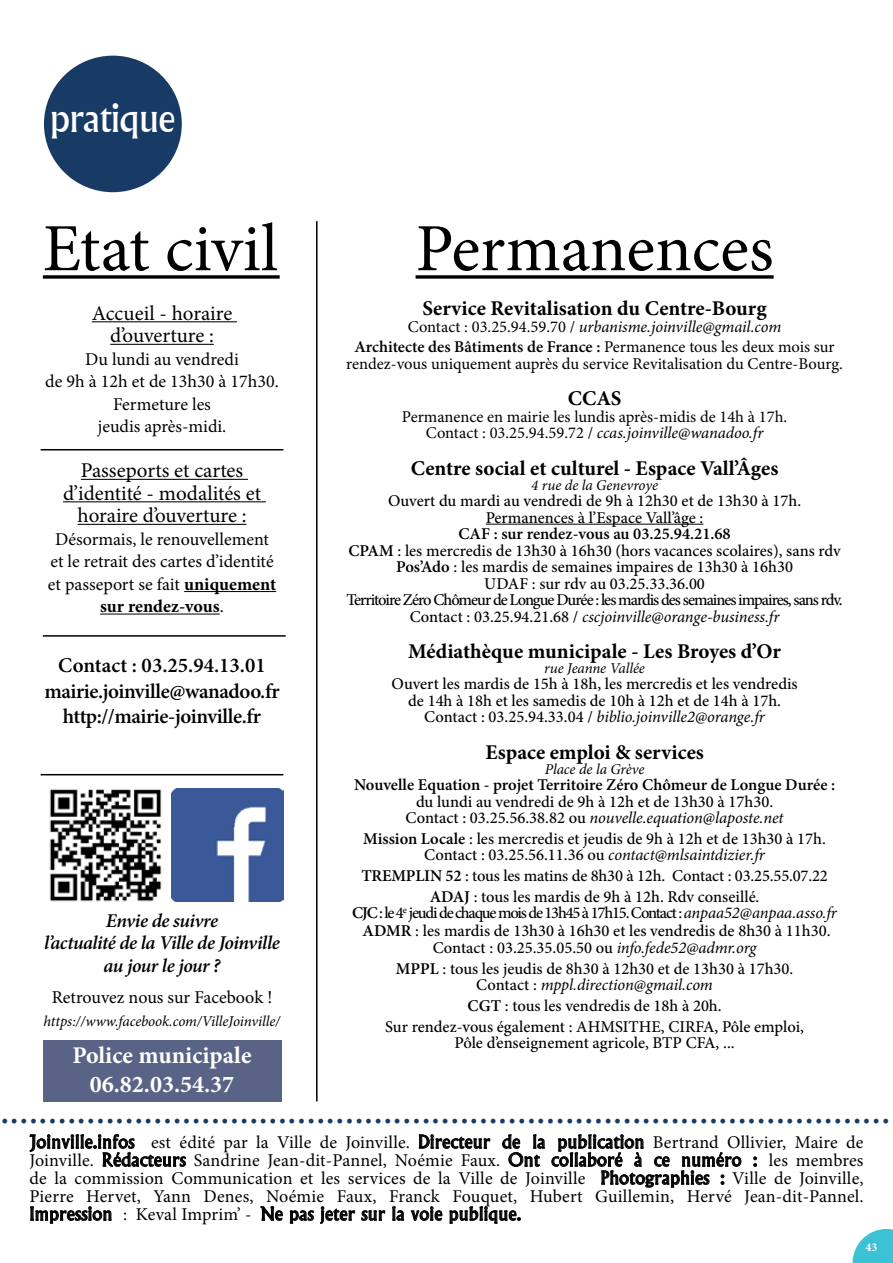
<style>
.page{position:relative;width:893px;height:1263px;background:#fff}
.page>*{position:absolute;margin:0;border:0;box-sizing:border-box;transform-origin:0 0}
.t1{font:67.5px "Minion Pro";color:#000}
.t2{font:42px "Minion Pro";color:#183b66}
.t3{font:37.8px "Albertus";letter-spacing:-.03em;color:#fff}
.t4{font:700 24px/28.8px "Minion Pro";color:#fff;text-align:center}
.t5{font:700 21px "Minion Pro";color:#000}
.t6{font:21px/22.5px "Minion Pro";color:#000;text-align:center}
.t7{font:600 21px/25.5px "Minion Pro";letter-spacing:-.015em;color:#000;text-align:center}
.t8{font:italic 600 19.5px/22.5px "Minion Pro";letter-spacing:-.025em;color:#000;text-align:center}
.t9{font:18px/22.5px "Minion Pro";color:#000;text-align:center}
.t10{font:18px "Albertus";letter-spacing:.01em;color:#000}
.t11{font:500 16.5px/16.5px "Minion Pro";color:#000;text-align:center}
.t12{font:16.5px/20.7px "Minion Pro";color:#000;text-align:center}
.t13{font:600 16.5px "Minion Pro";color:#000}
.t14{font:italic 15px "Minion Pro";letter-spacing:-.005em;color:#000}
.t15{font:700 12px "Minion Pro";color:#fff}
.s1{font-weight:700}
.s2{font-style:italic}
.s3{font-weight:600}
.s4{font-weight:400;font-style:italic}
.s5{font-weight:600;font-size:18px;color:#fff}
.s6{font-family:"Albertus"}
.s7{font-family:"Minion Pro"}
</style>
<div class="page">
<svg style="left:418px;top:1134px;width:73px;height:15px"></svg>
<svg style="left:29px;top:1134px;width:157px;height:33px"></svg>
<svg style="left:753px;top:1156px;width:4px;height:11px"></svg>
<svg style="left:502px;top:1134px;width:240px;height:54px"></svg>
<svg style="left:30px;top:1206px;width:82px;height:18px"></svg>
<svg style="left:260px;top:1206px;width:95px;height:18px"></svg>
<svg style="left:361px;top:1206px;width:82px;height:15px"></svg>
<svg style="left:449px;top:1206px;width:72px;height:18px"></svg>
<div style="left:44px;top:56px;width:138px;height:136px;background:#183b66;border-radius:50%"></div>
<svg style="left:43px;top:275px;width:237px;height:4px"></svg>
<hr style="left:92px;top:321px;width:145px;height:1px;background:#000">
<hr style="left:110px;top:344px;width:104px;height:1px;background:#000">
<hr style="left:81px;top:479px;width:167px;height:1px;background:#000">
<hr style="left:63px;top:501px;width:203px;height:1px;background:#000">
<hr style="left:78px;top:524px;width:168px;height:1px;background:#000">
<hr style="left:184px;top:591px;width:92px;height:1px;background:#000">
<hr style="left:100px;top:614px;width:120px;height:1px;background:#000">
<hr style="left:316px;top:221px;width:2px;height:880px;background:#000">
<svg style="left:416px;top:275px;width:358px;height:4px"></svg>
<hr style="left:486px;top:524px;width:217px;height:1px;background:#000">
<div style="left:43px;top:1040px;width:238px;height:61px;background:#596386"></div>
<hr style="left:41px;top:774px;width:242px;height:1px;background:#000">
<img style="left:49px;top:789px;width:123px;height:113px">
<hr style="left:41px;top:449px;width:242px;height:1px;background:#000">
<img style="left:172px;top:789px;width:112px;height:112px">
<hr style="left:43px;top:635px;width:243px;height:2px;background:#000">
<svg style="left:853px;top:1229px;width:40px;height:34px"></svg>
<h3 class="t3" style="left:50px;top:96px;width:127px">pratique</h3>
<h1 class="t1" style="left:43px;top:203px;width:237px">Etat civil</h1>
<p class="t6" style="left:92px;top:302px;width:142px">Accueil - horaire d’ouverture :</p>
<p class="t9" style="left:45px;top:348px;width:235px">Du lundi au vendredi<br>de 9h à 12h et de 13h30 à 17h30.<br>Fermeture les<br>jeudis après-midi.</p>
<p class="t6" style="left:63px;top:459px;width:200px">Passeports et cartes d’identité - modalités et horaire d’ouverture :</p>
<p class="t9" style="left:48px;top:528px;width:230px">Désormais, le renouvellement et le retrait des cartes d’identité et passeport se fait <span class="s1">uniquement sur rendez-vous</span>.</p>
<p class="t7" style="left:44px;top:653px;width:237px">Contact : 03.25.94.13.01 mairie.joinville@wanadoo.fr http://mairie-joinville.fr</p>
<p class="t8" style="left:44px;top:909px;width:237px">Envie de suivre<br>l’actualité de la Ville de Joinville au jour le jour ?</p>
<p class="t9" style="left:52px;top:986px;width:222px">Retrouvez nous sur Facebook !</p>
<p class="t14" style="left:44px;top:1011px;width:238px">https://www.facebook.com/VilleJoinville/</p>
<h3 class="t4" style="left:73px;top:1041px;width:181px">Police municipale<br>06.82.03.54.37</h3>
<h1 class="t1" style="left:416px;top:203px;width:360px">Permanences</h1>
<p class="t5" style="left:422px;top:294px;width:346px">Service Revitalisation du Centre-Bourg</p>
<p class="t12" style="left:354px;top:316px;width:482px">Contact : 03.25.94.59.70 / <span class="s2">urbanisme.joinville@gmail.com<br></span><span class="s3">Architecte des Bâtiments de France :</span> Permanence tous les deux mois sur</p>
<p class="t12" style="left:346px;top:353px;width:498px">rendez-vous uniquement auprès du service Revitalisation du Centre-Bourg.</p>
<p class="t5" style="left:568px;top:384px;width:55px">CCAS</p>
<p class="t12" style="left:402px;top:408px;width:387px;line-height:16.5px">Permanence en mairie les lundis après-midis de 14h à 17h.<br>Contact : 03.25.94.59.72 / <span class="s2">ccas.joinville@wanadoo.fr</span></p>
<p class="t5" style="left:411px;top:453px;width:369px">Centre social et culturel - Espace Vall’Âges</p>
<p class="t14" style="left:531px;top:474px;width:128px">4 rue de la Genevroye</p>
<p class="t11" style="left:388px;top:492px;width:415px">Ouvert du mardi au vendredi de 9h à 12h30 et de 13h30 à 17h.<br>Permanences à l’Espace Vall’âge :</p>
<p class="t11" style="left:347px;top:525px;width:498px"><span class="s3">CAF : sur rendez-vous au 03.25.94.21.68<br>CPAM</span> : les mercredis de 13h30 à 16h30 (hors vacances scolaires), sans rdv <span class="s3">Pos’Ado</span> : les mardis de semaines impaires de 13h30 à 16h30<br>UDAF : sur rdv au 03.25.33.36.00<br>Territoire Zéro Chômeur de Longue Durée : les mardis des semaines impaires, sans rdv.<br>Contact : 03.25.94.21.68 / <span class="s4">cscjoinville@orange-business.fr</span></p>
<p class="t5" style="left:408px;top:636px;width:374px">Médiathèque municipale - Les Broyes d’Or</p>
<p class="t14" style="left:544px;top:658px;width:102px">rue Jeanne Vallée</p>
<p class="t11" style="left:392px;top:676px;width:408px">Ouvert les mardis de 15h à 18h, les mercredis et les vendredis de 14h à 18h et les samedis de 10h à 12h et de 14h à 17h.<br>Contact : 03.25.94.33.04 / <span class="s4">biblio.joinville2@orange.fr</span></p>
<p class="t5" style="left:485px;top:737px;width:220px">Espace emploi &amp; services</p>
<p class="t14" style="left:545px;top:758px;width:101px">Place de la Grève</p>
<p class="t13" style="left:354px;top:773px;width:483px">Nouvelle Equation - projet Territoire Zéro Chômeur de Longue Durée :</p>
<p class="t11" style="left:405px;top:793px;width:380px">du lundi au vendredi de 9h à 12h et de 13h30 à 17h30.<br>Contact : 03.25.56.38.82 ou <span class="s4">nouvelle.equation@laposte.net</span></p>
<p class="t11" style="left:363px;top:830px;width:464px"><span class="s3">Mission Locale</span> : les mercredis et jeudis de 9h à 12h et de 13h30 à 17h.<br>Contact : 03.25.56.11.36 ou <span class="s4">contact@mlsaintdizier.fr</span></p>
<p class="t11" style="left:361px;top:865px;width:468px;line-height:20.7px"><span class="s3">TREMPLIN 52</span> : tous les matins de 8h30 à 12h. Contact : 03.25.55.07.22<br><span class="s3">ADAJ</span> : tous les mardis de 9h à 12h. Rdv conseillé.</p>
<p class="t11" style="left:352px;top:904px;width:486px;line-height:18px"><span class="s3">CJC</span> : le 4<sup>e</sup> jeudi de chaque mois de 13h45 à 17h15. Contact : <span class="s4">anpaa52@anpaa.asso.fr </span><span class="s5">’</span><span class="s3">ADMR</span> : les mardis de 13h30 à 16h30 et les vendredis de 8h30 à 11h30.</p>
<p class="t11" style="left:396px;top:937px;width:399px;line-height:20.7px">Contact : 03.25.35.05.50 ou <span class="s4">info.fede52@admr.org<br></span><span class="s3">MPPL</span> : tous les jeudis de 8h30 à 12h30 et de 13h30 à 17h30.</p>
<p class="t11" style="left:385px;top:974px;width:420px;line-height:20.7px">Contact : <span class="s4">mppl.direction@gmail.com<br></span><span class="s3">CGT</span> : tous les vendredis de 18h à 20h.<br>Sur rendez-vous également : AHMSITHE, CIRFA, Pôle emploi,</p>
<p class="t11" style="left:454px;top:1035px;width:282px">Pôle d’enseignement agricole, BTP CFA, ...</p>
<h2 class="t2" style="left:0;top:1081px;width:892px">.............................................................................................</h2>
<p class="t9" style="left:29px;top:1134px;width:836px;line-height:18px;text-align:justify"><span class="s6">Joinville.infos</span> est édité par la Ville de Joinville. <span class="s6">Directeur de la publication</span> Bertrand Ollivier, Maire de Joinville. <span class="s6">Rédacteurs</span> Sandrine Jean-dit-Pannel, Noémie Faux. <span class="s6">Ont collaboré à ce numéro :</span> les membres de la commission Communication et les services de la Ville de Joinville <span class="s6">Photographies :</span> Ville de Joinville, Pierre Hervet, Yann Denes, Noémie Faux, Franck Fouquet, Hubert Guillemin, Hervé Jean-dit-Pannel.</p>
<p class="t10" style="left:29px;top:1203px;width:493px">Impression <span class="s7">: Keval Imprim’ -</span> Ne pas jeter sur la voie publique.</p>
<p class="t15" style="left:865px;top:1238px;width:13px">43</p>
</div>
